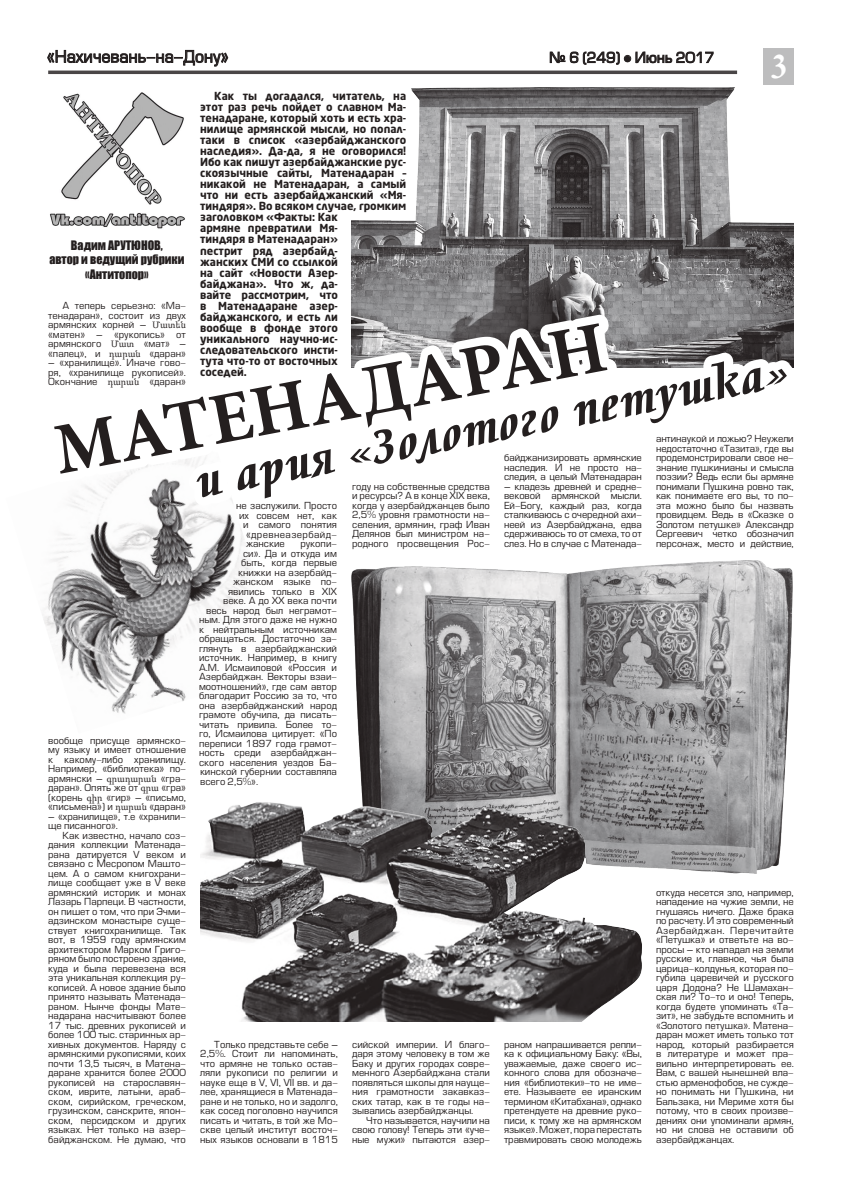
<style>
.page{position:relative;width:842px;height:1191px;background:#fff}
.page>*{position:absolute;margin:0;border:0;box-sizing:border-box;transform-origin:0 0}
.t1{font:700 35px "Garamond";color:#fff}
.t2{font:16px "Europe";color:#241f1f}
.t3{font:14px "Europe";color:#241f1f}
.t4{font:12px/14.4px "Impact";color:#241f1f;text-align:center}
.t5{font:700 11px/11px "Neo Sans Pro";color:#241f1f}
.t6{font:9.5px/9.5px "Europe";color:#241f1f;text-align:justify}
.t7{font:9.5px "Europe";letter-spacing:.04em;color:#241f1f}
.s1{font-family:"Sylfaen"}
</style>
<div class="page">
<svg style="left:550px;top:52px;width:163px;height:12px"></svg>
<svg style="left:48px;top:50px;width:180px;height:16px"></svg>
<div style="left:763px;top:48px;width:31px;height:37px;background:#bdbdbe"></div>
<hr style="left:48px;top:71px;width:689px;height:3px;background:#4a4647">
<img style="left:351px;top:560px;width:442px;height:314px">
<img style="left:42px;top:482px;width:209px;height:232px">
<img style="left:351px;top:73px;width:443px;height:280px">
<svg style="left:112px;top:315px;width:506px;height:167px"></svg>
<img style="left:50px;top:93px;width:135px;height:136px">
<svg style="left:54px;top:323px;width:553px;height:151px"></svg>
<svg style="left:188px;top:353px;width:606px;height:154px"></svg>
<svg style="left:196px;top:361px;width:591px;height:137px"></svg>
<img style="left:200px;top:801px;width:449px;height:220px">
<h2 class="t2" style="left:47px;top:48px;width:183px">«Нахичевань-на-Дону»</h2>
<h3 class="t3" style="left:549px;top:50px;width:167px">№ 6 (249) ● Июнь 2017</h3>
<h1 class="t1" style="left:770px;top:44px;width:19px">3</h1>
<p class="t4" style="left:49px;top:238px;width:137px">Вадим АРУТЮНОВ,<br>автор и ведущий рубрики «Антитопор»</p>
<p class="t6" style="left:48px;top:301px;width:139px;text-indent:14px">А теперь серьезно: «Ма&shy;тенадаран», состоит из двух армянских корней – <span class="s1">Մատեն </span>«матен» – «рукопись» от армянского <span class="s1">Մատ</span> «мат» – «палец», и <span class="s1">դարան</span> «даран»</p>
<p class="t6" style="left:48px;top:358px;width:139px">– «хранилище». Иначе гово&shy;ря, «хранилище рукописей».<br>Окончание <span class="s1">դարան</span> «даран»</p>
<p class="t5" style="left:200px;top:90px;width:208px;text-indent:14px">Как ты догадался, читатель, на этот раз речь пойдет о славном Ма&shy;тенадаране, который хоть и есть хра&shy;нилище армянской мысли, но попал&shy;таки в список «азербайджанского наследия». Да-да, я не оговорился!<br>Ибо как пишут азербайджанские рус&shy;скоязычные сайты, Матенадаран – никакой не Матенадаран, а самый что ни есть азербайджанский «Мя&shy;тиндяря». Во всяком случае, громким заголовком «Факты: Как<br>армяне превратили Мя-<br>тиндяря в Матенадаран»<br>пестрит ряд азербайд-<br>жанских СМИ со ссылкой<br>на сайт «Новости Азер&shy;байджана». Что ж, да-<br>вайте рассмотрим, что<br>в Матенадаране азер&shy;байджанского, и есть ли<br>вообще в фонде этого уникального научно-ис&shy;следовательского инсти-<br>тута что-то от восточных<br>соседей.</p>
<p class="t6" style="left:48px;top:736px;width:139px">вообще присуще армянско&shy;му языку и имеет отношение к какому-либо хранилищу.<br>Например, «библиотека» по&shy;армянски – <span class="s1">գրադարան</span> «гра&shy;даран». Опять же от <span class="s1">գրա</span> «гра» (корень <span class="s1">գիր</span> «гир» – «письмо, «письмена») и <span class="s1">դարան</span> «даран»</p>
<p class="t6" style="left:48px;top:812px;width:139px">– «хранилище», т.е «хранили&shy;ще писанного».</p>
<p class="t6" style="left:48px;top:831px;width:139px;text-indent:14px">Как известно, начало соз&shy;дания коллекции Матенада&shy;рана датируется V веком и связано с Месропом Машто&shy;цем. А о самом книгохрани&shy;лище сообщает уже в V веке армянский историк и монах Лазарь Парпеци. В частности, он пишет о том, что при Эчми&shy;адзинском монастыре суще&shy;ствует книгохранилище. Так вот, в 1959 году армянским архитектором Марком Григо&shy;ряном было построено здание, куда и была перевезена вся эта уникальная коллекция ру&shy;кописей. А новое здание было принято называть Матенада&shy;раном. Нынче фонды Мате&shy;надарана насчитывают более 17 тыс. древних рукописей и более 100 тыс. старинных ар&shy;хивных документов. Наряду с армянскими рукописями, коих почти 13,5 тысяч, в Матена&shy;даране хранится более 2000 рукописей на старославян&shy;ском, иврите, латыни, араб&shy;ском, сирийском, греческом, грузинском, санскрите, япон&shy;ском, персидском и других языках. Нет только на азер&shy;байджанском. Не думаю, что</p>
<p class="t6" style="left:236px;top:501px;width:102px">не заслужили. Просто</p>
<p class="t6" style="left:239px;top:511px;width:99px">их совсем нет, как</p>
<p class="t6" style="left:243px;top:520px;width:95px">и самого понятия</p>
<p class="t7" style="left:246px;top:529px;width:93px">«древнеазербайд-</p>
<p class="t6" style="left:246px;top:539px;width:40px">жанские</p>
<p class="t6" style="left:300px;top:539px;width:38px">рукопи-</p>
<p class="t6" style="left:243px;top:549px;width:95px">си». Да и откуда им</p>
<p class="t6" style="left:241px;top:558px;width:97px">быть, когда первые</p>
<p class="t6" style="left:238px;top:568px;width:101px">книжки на азербайд-</p>
<p class="t6" style="left:233px;top:577px;width:106px">жанском языке по-</p>
<p class="t6" style="left:228px;top:587px;width:111px">явились только в XIX</p>
<p class="t6" style="left:223px;top:596px;width:116px">веке. А до XX века почти</p>
<p class="t6" style="left:206px;top:606px;width:133px">весь народ был неграмот-</p>
<p class="t6" style="left:199px;top:615px;width:139px">ным. Для этого даже не нужно</p>
<p class="t6" style="left:199px;top:625px;width:139px">к нейтральным источникам</p>
<p class="t6" style="left:199px;top:634px;width:140px">обращаться. Достаточно за-</p>
<p class="t6" style="left:199px;top:644px;width:140px">глянуть в азербайджанский</p>
<p class="t6" style="left:199px;top:653px;width:139px">источник. Например, в книгу</p>
<p class="t6" style="left:199px;top:663px;width:139px">А.М. Исмаиловой «Россия и</p>
<p class="t6" style="left:199px;top:672px;width:140px">Азербайджан. Векторы взаи-</p>
<p class="t6" style="left:199px;top:682px;width:139px">моотношений», где сам автор</p>
<p class="t6" style="left:199px;top:691px;width:139px">благодарит Россию за то, что</p>
<p class="t6" style="left:199px;top:701px;width:139px">она азербайджанский народ</p>
<p class="t6" style="left:199px;top:710px;width:139px">грамоте обучила, да писать-</p>
<p class="t6" style="left:199px;top:720px;width:140px">читать привила. Более то-</p>
<p class="t6" style="left:199px;top:729px;width:139px">го, Исмаилова цитирует: «По</p>
<p class="t6" style="left:199px;top:739px;width:140px">переписи 1897 года грамот-</p>
<p class="t6" style="left:199px;top:748px;width:140px">ность среди азербайджан-</p>
<p class="t6" style="left:199px;top:758px;width:140px">ского населения уездов Ба-</p>
<p class="t6" style="left:200px;top:767px;width:139px">кинской губернии составляла</p>
<p class="t6" style="left:200px;top:777px;width:60px">всего 2,5%».</p>
<p class="t6" style="left:200px;top:1040px;width:139px;text-indent:14px">Только представьте себе – 2,5%. Стоит ли напоминать, что армяне не только остав&shy;ляли рукописи по религии и науке еще в V, VI, VII вв. и да&shy;лее, хранящиеся в Матенада&shy;ране и не только, но и задолго, как сосед поголовно научился писать и читать, в той же Мо&shy;скве целый институт восточ&shy;ных языков основали в 1815</p>
<p class="t6" style="left:352px;top:482px;width:139px">году на собственные средства и ресурсы? А в конце XIX века, когда у азербайджанцев было 2,5% уровня грамотности на&shy;селения, армянин, граф Иван Делянов был министром на&shy;родного просвещения Рос-</p>
<p class="t6" style="left:504px;top:453px;width:139px">байджанизировать армянские наследия. И не просто на&shy;следия, а целый Матенадаран</p>
<p class="t6" style="left:504px;top:482px;width:139px">– кладезь древней и средне&shy;вековой армянской мысли.<br>Ей-Богу, каждый раз, когда сталкиваюсь с очередной ахи&shy;неей из Азербайджана, едва сдерживаюсь то от смеха, то от слез. Но в случае с Матенада-</p>
<p class="t6" style="left:656px;top:434px;width:139px">антинаукой и ложью? Неужели недостаточно «Тазита», где вы продемонстрировали свое не&shy;знание пушкинианы и смысла поэзии? Ведь если бы армяне понимали Пушкина ровно так, как понимаете его вы, то по&shy;эта можно было бы назвать провидцем. Ведь в «Сказке о Золотом петушке» Александр Сергеевич четко обозначил персонаж, место и действие,</p>
<p class="t6" style="left:352px;top:1040px;width:139px">сийской империи. И благо&shy;даря этому человеку в том же Баку и других городах совре&shy;менного Азербайджана стали появляться школы для науще&shy;ния грамотности закавказ&shy;ских татар, как в те годы на&shy;зывались азербайджанцы.</p>
<p class="t6" style="left:352px;top:1116px;width:139px;text-indent:14px">Что называется, научили на свою голову! Теперь эти «уче&shy;ные мужи» пытаются азер-</p>
<p class="t6" style="left:504px;top:1040px;width:139px">раном напрашивается репли&shy;ка к официальному Баку: «Вы, уважаемые, даже своего ис&shy;конного слова для обозначе&shy;ния «библиотеки»-то не име&shy;ете. Называете ее иранским термином «Китабхана», однако претендуете на древние руко&shy;писи, к тому же на армянском языке». Может, пора перестать травмировать свою молодежь</p>
<p class="t6" style="left:656px;top:888px;width:139px">откуда несется зло, например, нападение на чужие земли, не гнушаясь ничего. Даже брака по расчету. И это современный Азербайджан. Перечитайте «Петушка» и ответьте на во&shy;просы – кто нападал на земли русские и, главное, чья была царица-колдунья, которая по&shy;губила царевичей и русского царя Додона? Не Шамахан&shy;ская ли? То-то и оно! Теперь, когда будете упоминать «Та&shy;зит», не забудьте вспомнить и «Золотого петушка». Матена&shy;даран может иметь только тот народ, который разбирается в литературе и может пра&shy;вильно интерпретировать ее.<br>Вам, с вашей нынешней вла&shy;стью арменофобов, не сужде&shy;но понимать ни Пушкина, ни Бальзака, ни Мериме хотя бы потому, что в своих произве&shy;дениях они упоминали армян, но ни слова не оставили об азербайджанцах.</p>
</div>
